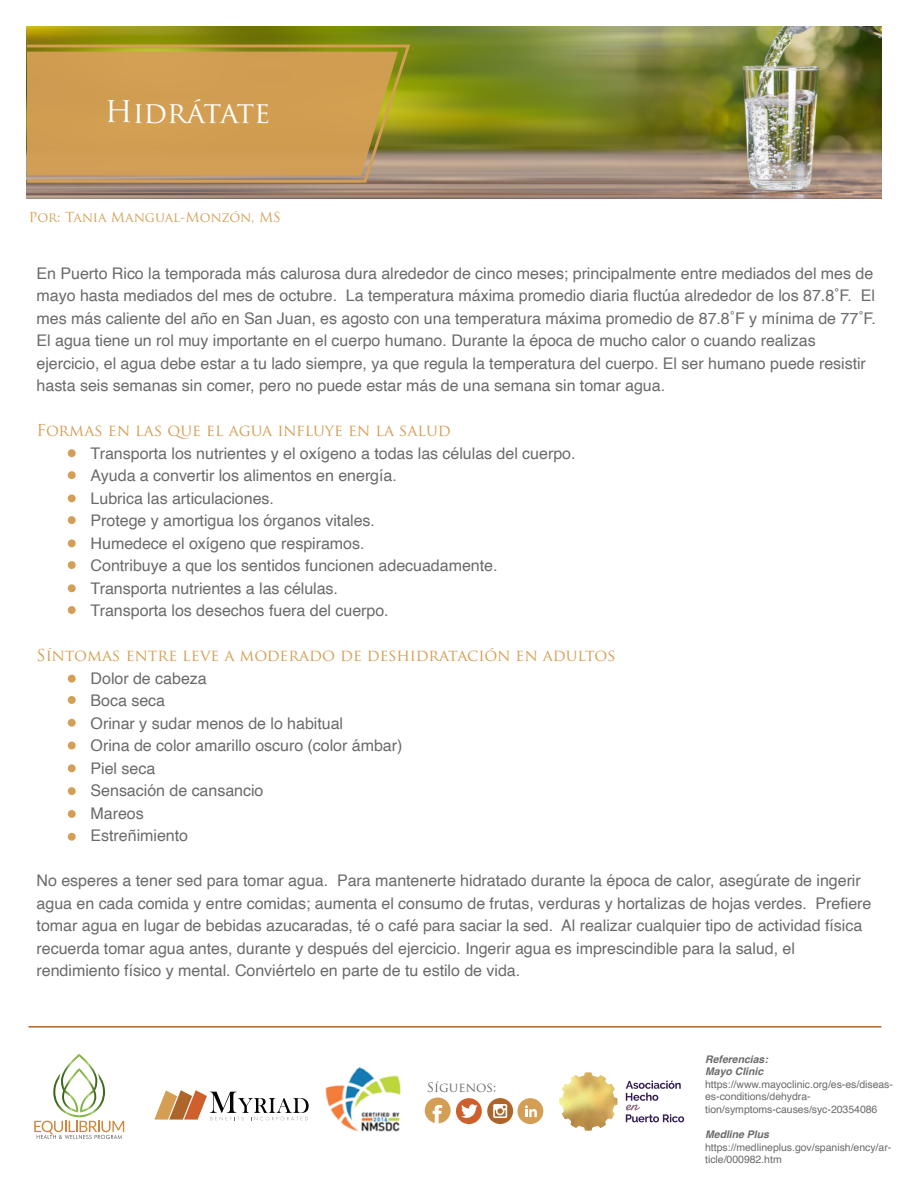
<style>
.page{position:relative;width:918px;height:1188px;background:#fff}
.page>*{position:absolute;margin:0;border:0;box-sizing:border-box;transform-origin:0 0}
.t1{font:29.25px "Trajan Pro";letter-spacing:-.02em;color:#fff}
.t2{font:16.05px/22.5px "Helvetica";letter-spacing:-.005em;color:#6b6b6e}
.t3{font:16.05px "Trajan Pro";letter-spacing:-.005em;color:#d49f54}
.t4{font:13.5px "Trajan Pro";color:#d49f54}
.t5{font:12.9px "Trajan Pro";color:#6b6b6e}
.t6{font:10.5px/12.6px "Helvetica";letter-spacing:-.005em;color:#6b6b6e}
.t7{font:italic 700 10.5px/12.6px "Helvetica";letter-spacing:-.005em;color:#6b6b6e}
</style>
<div class="page">
<img style="left:27px;top:27px;width:855px;height:172px">
<svg style="left:27px;top:43px;width:385px;height:142px"></svg>
<hr style="left:28px;top:1026px;width:853px;height:2px;background:#ae652a">
<img style="left:325px;top:1067px;width:76px;height:65px">
<svg style="left:425px;top:1098px;width:26px;height:26px"></svg>
<div style="left:456px;top:1098px;width:26px;height:26px;background:#ce602d;border-radius:50%"></div>
<svg style="left:461px;top:1104px;width:17px;height:14px"></svg>
<div style="left:487px;top:1098px;width:26px;height:26px;background:#ae652a;border-radius:50%"></div>
<svg style="left:493px;top:1104px;width:14px;height:14px"></svg>
<div style="left:517px;top:1098px;width:26px;height:26px;background:#d49f54;border-radius:50%"></div>
<svg style="left:525px;top:1105px;width:12px;height:12px"></svg>
<svg style="left:34px;top:1054px;width:90px;height:85px"></svg>
<svg style="left:154px;top:1090px;width:155px;height:30px"></svg>
<img style="left:559px;top:1072px;width:58px;height:59px">
<svg style="left:626px;top:1081px;width:58px;height:41px"></svg>
<div style="left:68px;top:449px;width:8px;height:8px;background:#d49f54;border-radius:50%"></div>
<div style="left:68px;top:471px;width:8px;height:8px;background:#d49f54;border-radius:50%"></div>
<div style="left:68px;top:494px;width:8px;height:8px;background:#d49f54;border-radius:50%"></div>
<div style="left:68px;top:516px;width:8px;height:8px;background:#d49f54;border-radius:50%"></div>
<div style="left:68px;top:539px;width:8px;height:8px;background:#d49f54;border-radius:50%"></div>
<div style="left:68px;top:561px;width:8px;height:8px;background:#d49f54;border-radius:50%"></div>
<div style="left:68px;top:584px;width:8px;height:8px;background:#d49f54;border-radius:50%"></div>
<div style="left:68px;top:606px;width:8px;height:8px;background:#d49f54;border-radius:50%"></div>
<div style="left:68px;top:675px;width:8px;height:8px;background:#d49f54;border-radius:50%"></div>
<div style="left:68px;top:696px;width:8px;height:8px;background:#d49f54;border-radius:50%"></div>
<div style="left:68px;top:719px;width:8px;height:8px;background:#d49f54;border-radius:50%"></div>
<div style="left:68px;top:742px;width:8px;height:7px;background:#d49f54;border-radius:50%"></div>
<div style="left:68px;top:764px;width:8px;height:8px;background:#d49f54;border-radius:50%"></div>
<div style="left:68px;top:787px;width:8px;height:8px;background:#d49f54;border-radius:50%"></div>
<div style="left:68px;top:810px;width:8px;height:8px;background:#d49f54;border-radius:50%"></div>
<div style="left:68px;top:833px;width:8px;height:8px;background:#d49f54;border-radius:50%"></div>
<h1 class="t1" style="left:105px;top:94px;width:167px">Hidrátate</h1>
<p class="t4" style="left:29px;top:208px;width:253px">Por: Tania Mangual-Monzón, MS</p>
<p class="t2" style="left:37px;top:262px;width:841px">En Puerto Rico la temporada más calurosa dura alrededor de cinco meses; principalmente entre mediados del mes de mayo hasta mediados del mes de octubre. La temperatura máxima promedio diaria fluctúa alrededor de los 87.8˚F. El mes más caliente del año en San Juan, es agosto con una temperatura máxima promedio de 87.8˚F y mínima de 77˚F.<br>El agua tiene un rol muy importante en el cuerpo humano. Durante la época de mucho calor o cuando realizas ejercicio, el agua debe estar a tu lado siempre, ya que regula la temperatura del cuerpo. El ser humano puede resistir hasta seis semanas sin comer, pero no puede estar más de una semana sin tomar agua.</p>
<p class="t3" style="left:37px;top:420px;width:416px">Formas en las que el agua influye en la salud</p>
<p class="t2" style="left:91px;top:442px;width:486px">Transporta los nutrientes y el oxígeno a todas las células del cuerpo.<br>Ayuda a convertir los alimentos en energía.<br>Lubrica las articulaciones.<br>Protege y amortigua los órganos vitales.<br>Humedece el oxígeno que respiramos.<br>Contribuye a que los sentidos funcionen adecuadamente.<br>Transporta nutrientes a las células.<br>Transporta los desechos fuera del cuerpo.</p>
<p class="t3" style="left:37px;top:645px;width:581px">Síntomas entre leve a moderado de deshidratación en adultos</p>
<p class="t2" style="left:91px;top:667px;width:313px">Dolor de cabeza<br>Boca seca<br>Orinar y sudar menos de lo habitual<br>Orina de color amarillo oscuro (color ámbar)<br>Piel seca<br>Sensación de cansancio<br>Mareos<br>Estreñimiento</p>
<p class="t2" style="left:37px;top:870px;width:836px">No esperes a tener sed para tomar agua. Para mantenerte hidratado durante la época de calor, asegúrate de ingerir agua en cada comida y entre comidas; aumenta el consumo de frutas, verduras y hortalizas de hojas verdes. Prefiere tomar agua en lugar de bebidas azucaradas, té o café para saciar la sed. Al realizar cualquier tipo de actividad física recuerda tomar agua antes, durante y después del ejercicio. Ingerir agua es imprescindible para la salud, el rendimiento físico y mental. Conviértelo en parte de tu estilo de vida.</p>
<p class="t5" style="left:427px;top:1079px;width:71px">Síguenos:</p>
<p class="t7" style="left:705px;top:1054px;width:64px">Referencias:<br>Mayo Clinic</p>
<p class="t6" style="left:705px;top:1078px;width:189px">https://www.mayoclinic.org/es-es/diseas&shy;es-conditions/dehydra&shy;tion/symptoms-causes/syc-20354086</p>
<p class="t7" style="left:705px;top:1129px;width:65px">Medline Plus</p>
<p class="t6" style="left:705px;top:1141px;width:188px">https://medlineplus.gov/spanish/ency/ar&shy;ticle/000982.htm</p>
</div>
